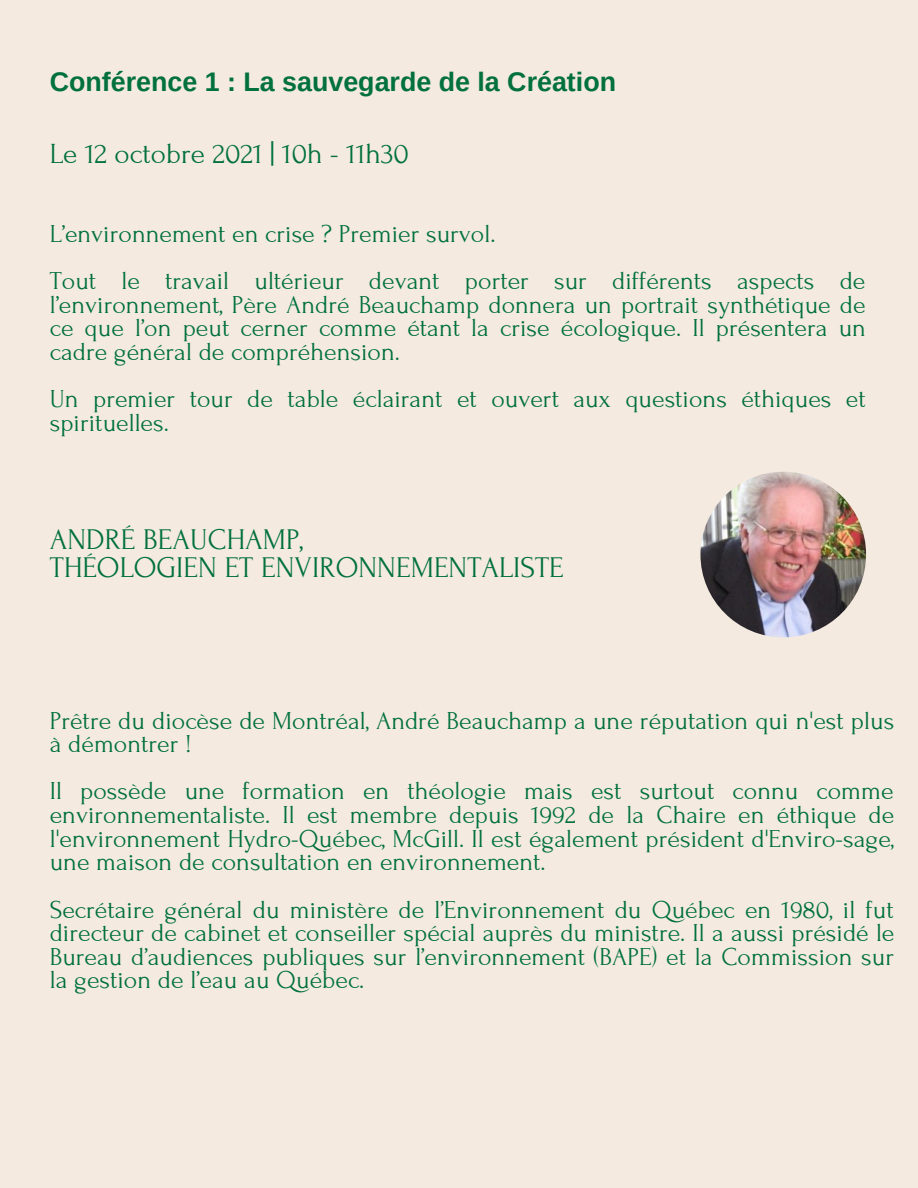
<style>
.page{position:relative;width:918px;height:1188px;background:#f4eae0}
.page>*{position:absolute;margin:0;border:0;box-sizing:border-box;transform-origin:0 0}
.t1{font:30px "Forum";color:#00703c}
.t2{font:29.1px "Forum";color:#00703c}
.t3{font:700 26.85px "Arimo";color:#00703c}
.t4{font:25.8px/23.7px "Forum";color:#00703c;text-align:justify}
</style>
<div class="page">
<img style="left:700px;top:472px;width:166px;height:165px;border-radius:50%">
<p class="t3" style="left:50px;top:67px;width:568px">Conférence 1 : La sauvegarde de la Création</p>
<p class="t2" style="left:50px;top:138px;width:361px">Le 12 octobre 2021 | 10h - 11h30</p>
<p class="t4" style="left:50px;top:222px;width:447px">L’environnement en crise ? Premier survol.</p>
<p class="t4" style="left:50px;top:269px;width:818px">Tout le travail ultérieur devant porter sur différents aspects de l’environnement, Père André Beauchamp donnera un portrait synthétique de ce que l’on peut cerner comme étant la crise écologique. Il présentera un cadre général de compréhension.</p>
<p class="t4" style="left:50px;top:388px;width:818px">Un premier tour de table éclairant et ouvert aux questions éthiques et spirituelles.</p>
<p class="t1" style="left:50px;top:523px;width:255px">ANDRÉ BEAUCHAMP,</p>
<p class="t1" style="left:50px;top:551px;width:515px">THÉOLOGIEN ET ENVIRONNEMENTALISTE</p>
<p class="t4" style="left:50px;top:709px;width:846px">Prêtre du diocèse de Montréal, André Beauchamp a une réputation qui n'est plus à démontrer !</p>
<p class="t4" style="left:50px;top:780px;width:846px">Il possède une formation en théologie mais est surtout connu comme environnementaliste. Il est membre depuis 1992 de la Chaire en éthique de l'environnement Hydro-Québec, McGill. Il est également président d'Enviro-sage, une maison de consultation en environnement.</p>
<p class="t4" style="left:50px;top:898px;width:846px">Secrétaire général du ministère de l’Environnement du Québec en 1980, il fut directeur de cabinet et conseiller spécial auprès du ministre. Il a aussi présidé le Bureau d’audiences publiques sur l’environnement (BAPE) et la Commission sur la gestion de l’eau au Québec.</p>
</div>
